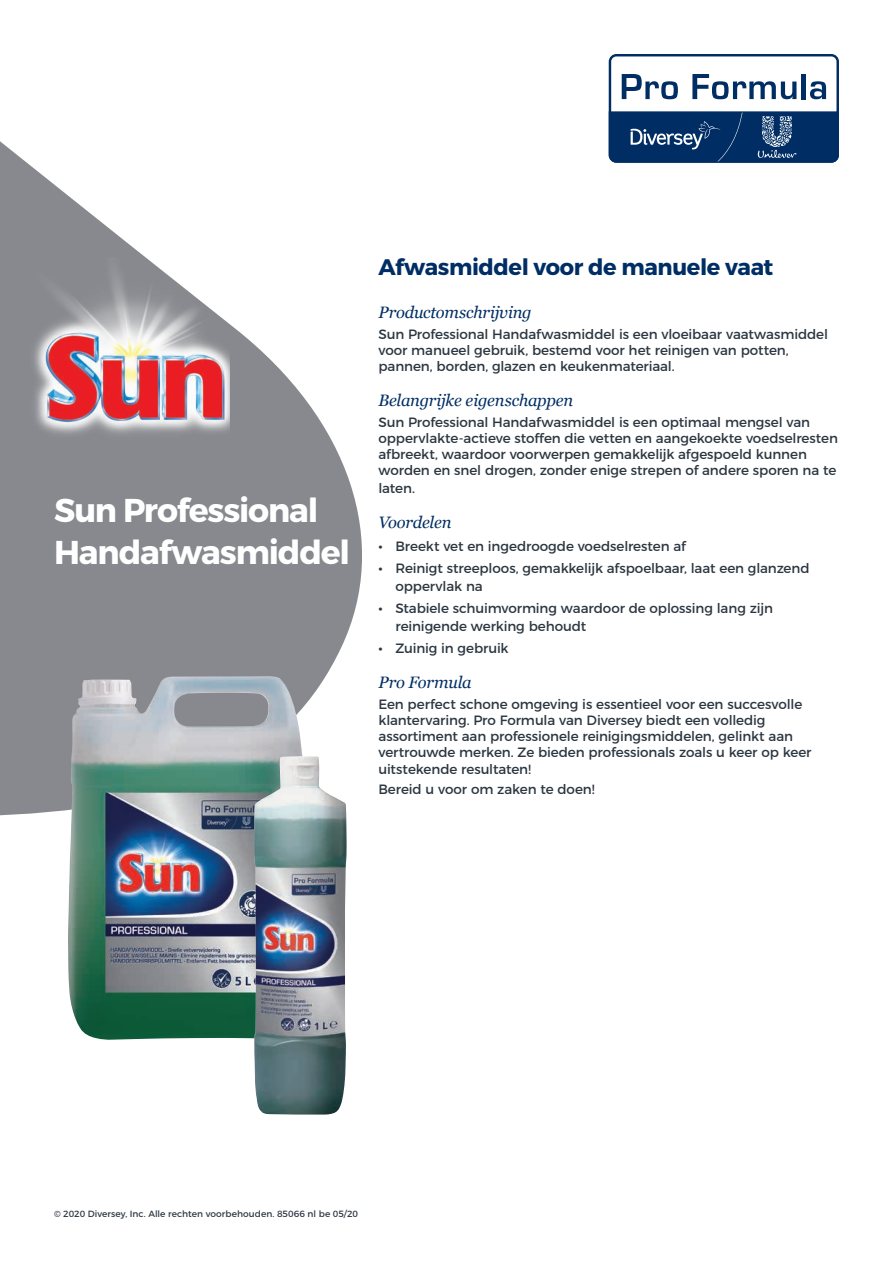
<style>
.page{position:relative;width:893px;height:1263px;background:#fff}
.page>*{position:absolute;margin:0;border:0;box-sizing:border-box;transform-origin:0 0}
.Main_Product_Head_Wh{font:700 33px/42px "Montserrat";letter-spacing:-.035em;color:#fff}
.Product_Subhead{font:700 22.5px "Montserrat";letter-spacing:-.02em;color:#002e64}
.Subheads_Blue{font:italic 16.5px "Georgia";letter-spacing:-.015em;color:#002e64}
.Text_Regular_No_Bull{font:13.5px/16.2px "Montserrat";letter-spacing:-.005em;color:#2c3741}
.t1{font:9px "Montserrat";letter-spacing:.005em;color:#2c3741}
.s1{font-family:"Myriad Pro";font-size:15px}
</style>
<div class="page">
<svg style="left:609px;top:54px;width:230px;height:109px"></svg>
<svg style="left:0;top:141px;width:362px;height:675px;fill:#88898e"></svg>
<img style="left:17px;top:257px;width:212px;height:185px">
<img style="left:68px;top:676px;width:240px;height:364px">
<img style="left:254px;top:756px;width:93px;height:358px">
<p class="Main_Product_Head_Wh" style="left:54px;top:489px;width:297px">Sun Professional<br>Handafwasmiddel</p>
<p class="Product_Subhead" style="left:378px;top:253px;width:396px">Afwasmiddel voor de manuele vaat</p>
<p class="Subheads_Blue" style="left:378px;top:301px;width:155px">Productomschrijving</p>
<p class="Text_Regular_No_Bull" style="left:378px;top:325px;width:451px">Sun Professional Handafwasmiddel is een vloeibaar vaatwasmiddel voor manueel gebruik, bestemd voor het reinigen van potten, pannen, borden, glazen en keukenmateriaal.</p>
<p class="Subheads_Blue" style="left:378px;top:388px;width:196px">Belangrijke eigenschappen</p>
<p class="Text_Regular_No_Bull" style="left:378px;top:413px;width:461px">Sun Professional Handafwasmiddel is een optimaal mengsel van oppervlakte-actieve stoffen die vetten en aangekoekte voedselresten afbreekt, waardoor voorwerpen gemakkelijk afgespoeld kunnen worden en snel drogen, zonder enige strepen of andere sporen na te</p>
<p class="Text_Regular_No_Bull" style="left:378px;top:479px;width:38px">laten.</p>
<p class="Subheads_Blue" style="left:378px;top:510px;width:75px">Voordelen</p>
<p class="Text_Regular_No_Bull" style="left:378px;top:536px;width:309px"><span class="s1">•</span> Breekt vet en ingedroogde voedselresten af</p>
<p class="Text_Regular_No_Bull" style="left:395px;top:558px;width:416px;line-height:18px;text-indent:-17px"><span class="s1">•</span> Reinigt streeploos, gemakkelijk afspoelbaar, laat een glanzend oppervlak na</p>
<p class="Text_Regular_No_Bull" style="left:395px;top:598px;width:379px;line-height:18px;text-indent:-17px"><span class="s1">•</span> Stabiele schuimvorming waardoor de oplossing lang zijn reinigende werking behoudt</p>
<p class="Text_Regular_No_Bull" style="left:378px;top:639px;width:132px"><span class="s1">•</span> Zuinig in gebruik</p>
<p class="Subheads_Blue" style="left:378px;top:670px;width:95px">Pro Formula</p>
<p class="Text_Regular_No_Bull" style="left:378px;top:695px;width:435px">Een perfect schone omgeving is essentieel voor een succesvolle klantervaring. Pro Formula van Diversey biedt een volledig assortiment aan professionele reinigingsmiddelen, gelinkt aan vertrouwde merken. Ze bieden professionals zoals u keer op keer uitstekende resultaten!</p>
<p class="Text_Regular_No_Bull" style="left:378px;top:780px;width:218px">Bereid u voor om zaken te doen!</p>
<p class="t1" style="left:54px;top:1207px;width:306px">© 2020 Diversey, Inc. Alle rechten voorbehouden. 85066 nl be 05/20</p>
</div>
